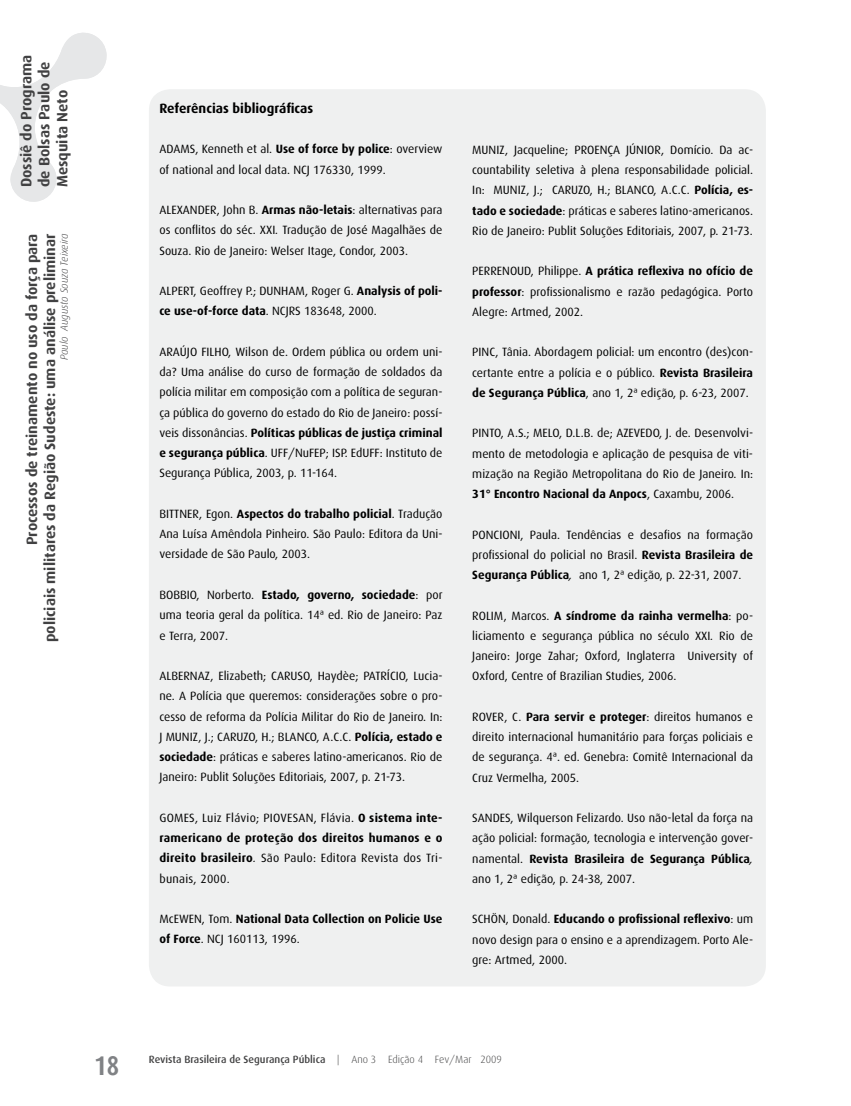
<style>
.page{position:relative;width:851px;height:1106px;background:#fff}
.page>*{position:absolute;margin:0;border:0;box-sizing:border-box;transform-origin:0 0}
.t1{font:700 27px "Dax Condensed";color:#808285}
.t2{font:700 15px/18px "Dax";color:#414142;text-align:right}
.t3{font:700 13.5px "Dax";color:#000}
.t4{font:12px/20.2px "Dax";color:#000;text-align:justify}
.t5{font:700 12px/20.2px "Dax";color:#000}
.t6{font:500 10.5px "Dax";color:#414142}
.t7{font:italic 300 10.5px "Dax";color:#414142}
.s1{font-weight:700}
.s2{font-style:italic}
.s3{font-weight:400}
.s4{font-weight:300}
</style>
<div class="page">
<div style="left:149px;top:89px;width:616px;height:897px;background:#eff0f0;border-radius:21px"></div>
<svg style="left:0;top:32px;width:107px;height:170px"></svg>
<p class="t2" style="left:17px;top:187px;width:134px;text-align:left;rotate:-90deg">Dossiê do Programa de Bolsas Paulo de<br>Mesquita Neto</p>
<p class="t2" style="left:23px;top:642px;width:410px;rotate:-90deg">Processos de treinamento no uso da força para<br>policiais militares da Região Sudeste: uma análise preliminar</p>
<p class="t7" style="left:58px;top:360px;width:128px;rotate:-90deg">Paulo Augusto Souza Teixeira</p>
<p class="t3" style="left:159px;top:101px;width:155px">Referências bibliográficas</p>
<p class="t4" style="left:159px;top:139px;width:284px">ADAMS, Kenneth et al. <span class="s1">Use of force by police</span>: overview of national and local data. NCJ 176330, 1999.</p>
<p class="t4" style="left:159px;top:200px;width:284px">ALEXANDER, John B. <span class="s1">Armas não-letais</span>: alternativas para os conflitos do séc. XXI<span class="s2">.</span> Tradução de José Magalhães de Souza. Rio de Janeiro: Welser Itage, Condor, 2003.</p>
<p class="t4" style="left:159px;top:281px;width:284px">ALPERT, Geoffrey P.; DUNHAM, Roger G. <span class="s1">Analysis of poli&shy;ce use-of-force data</span>. NCJRS 183648, 2000.</p>
<p class="t4" style="left:159px;top:342px;width:284px">ARAÚJO FILHO, Wilson de. Ordem pública ou ordem uni&shy;da? Uma análise do curso de formação de soldados da polícia militar em composição com a política de seguran&shy;ça pública do governo do estado do Rio de Janeiro: possí&shy;veis dissonâncias. <span class="s1">Políticas públicas de justiça criminal e segurança pública</span>. UFF/NuFEP; ISP. EdUFF: Instituto de Segurança Pública, 2003, p. 11-164.</p>
<p class="t4" style="left:159px;top:504px;width:284px">BITTNER, Egon. <span class="s1">Aspectos do trabalho policial</span>. Tradução Ana Luísa Amêndola Pinheiro. São Paulo: Editora da Uni&shy;versidade de São Paulo, 2003.</p>
<p class="t4" style="left:159px;top:585px;width:284px">BOBBIO, Norberto. <span class="s1">Estado, governo, sociedade</span>: por uma teoria geral da política. 14ª ed. Rio de Janeiro: Paz e Terra, 2007.</p>
<p class="t4" style="left:159px;top:666px;width:284px">ALBERNAZ, Elizabeth; CARUSO, Haydèe; PATRÍCIO, Lucia&shy;ne. A Polícia que queremos: considerações sobre o pro&shy;cesso de reforma da Polícia Militar do Rio de Janeiro. In:<br>J MUNIZ, J.; CARUZO, H.; BLANCO, A.C.C. <span class="s1">Polícia, estado e sociedade</span>: práticas e saberes latino-americanos. Rio de Janeiro: Publit Soluções Editoriais, 2007, p. 21-73.</p>
<p class="t4" style="left:159px;top:807px;width:284px">GOMES, Luiz Flávio; PIOVESAN, Flávia. <span class="s1">O sistema inte&shy;ramericano de proteção dos direitos humanos e o direito brasileiro</span><span class="s2">.</span> São Paulo: Editora Revista dos Tri&shy;bunais, 2000.</p>
<p class="t5" style="left:159px;top:908px;width:284px"><span class="s3">McEWEN, Tom.</span> National Data Collection on Policie Use of Force<span class="s3">. NCJ 160113, 1996.</span></p>
<p class="t4" style="left:472px;top:140px;width:282px">MUNIZ, Jacqueline; PROENÇA JÚNIOR, Domício. Da ac&shy;countability seletiva à plena responsabilidade policial.<br>In: MUNIZ, J.; CARUZO, H.; BLANCO, A.C.C. <span class="s1">Polícia, es&shy;tado e sociedade</span>: práticas e saberes latino-americanos.<br>Rio de Janeiro: Publit Soluções Editoriais, 2007, p. 21-73.</p>
<p class="t4" style="left:472px;top:261px;width:282px">PERRENOUD, Philippe. <span class="s1">A prática reflexiva no ofício de professor</span>: profissionalismo e razão pedagógica. Porto Alegre: Artmed, 2002.</p>
<p class="t4" style="left:472px;top:342px;width:282px">PINC, Tânia. Abordagem policial: um encontro (des)con&shy;certante entre a polícia e o público<span class="s2">.</span> <span class="s1">Revista Brasileira de Segurança Pública</span>, ano 1, 2ª edição, p. 6-23, 2007.</p>
<p class="t4" style="left:472px;top:423px;width:282px">PINTO, A.S.; MELO, D.L.B. de; AZEVEDO, J. de. Desenvolvi&shy;mento de metodologia e aplicação de pesquisa de viti&shy;mização na Região Metropolitana do Rio de Janeiro. In:<br><span class="s1">31° Encontro Nacional da Anpocs</span>, Caxambu, 2006.</p>
<p class="t4" style="left:472px;top:524px;width:282px">PONCIONI, Paula. Tendências e desafios na formação profissional do policial no Brasil. <span class="s1">Revista Brasileira de Segurança Pública</span><span class="s2">,</span> ano 1, 2ª edição, p. 22-31, 2007.</p>
<p class="t4" style="left:472px;top:605px;width:282px">ROLIM, Marcos. <span class="s1">A síndrome da rainha vermelha</span>: po&shy;liciamento e segurança pública no século XXI<span class="s2">.</span> Rio de Janeiro: Jorge Zahar; Oxford, Inglaterra University of Oxford, Centre of Brazilian Studies, 2006.</p>
<p class="t4" style="left:472px;top:706px;width:282px">ROVER, C. <span class="s1">Para servir e proteger</span>: direitos humanos e direito internacional humanitário para forças policiais e de segurança. 4ª. ed. Genebra: Comitê Internacional da Cruz Vermelha, 2005.</p>
<p class="t4" style="left:472px;top:808px;width:282px">SANDES, Wilquerson Felizardo. Uso não-letal da força na ação policial: formação, tecnologia e intervenção gover&shy;namental. <span class="s1">Revista Brasileira de Segurança Pública</span><span class="s2">, </span>ano 1, 2ª edição, p. 24-38, 2007.</p>
<p class="t4" style="left:472px;top:909px;width:282px">SCHÖN, Donald. <span class="s1">Educando o profissional reflexivo</span>: um novo design para o ensino e a aprendizagem. Porto Ale&shy;gre: Artmed, 2000.</p>
<h1 class="t1" style="left:94px;top:1050px;width:26px">18</h1>
<p class="t6" style="left:149px;top:1054px;width:354px">Revista Brasileira de Segurança Pública <span class="s4">| Ano 3 Edição 4 Fev/Mar 2009</span></p>
</div>
